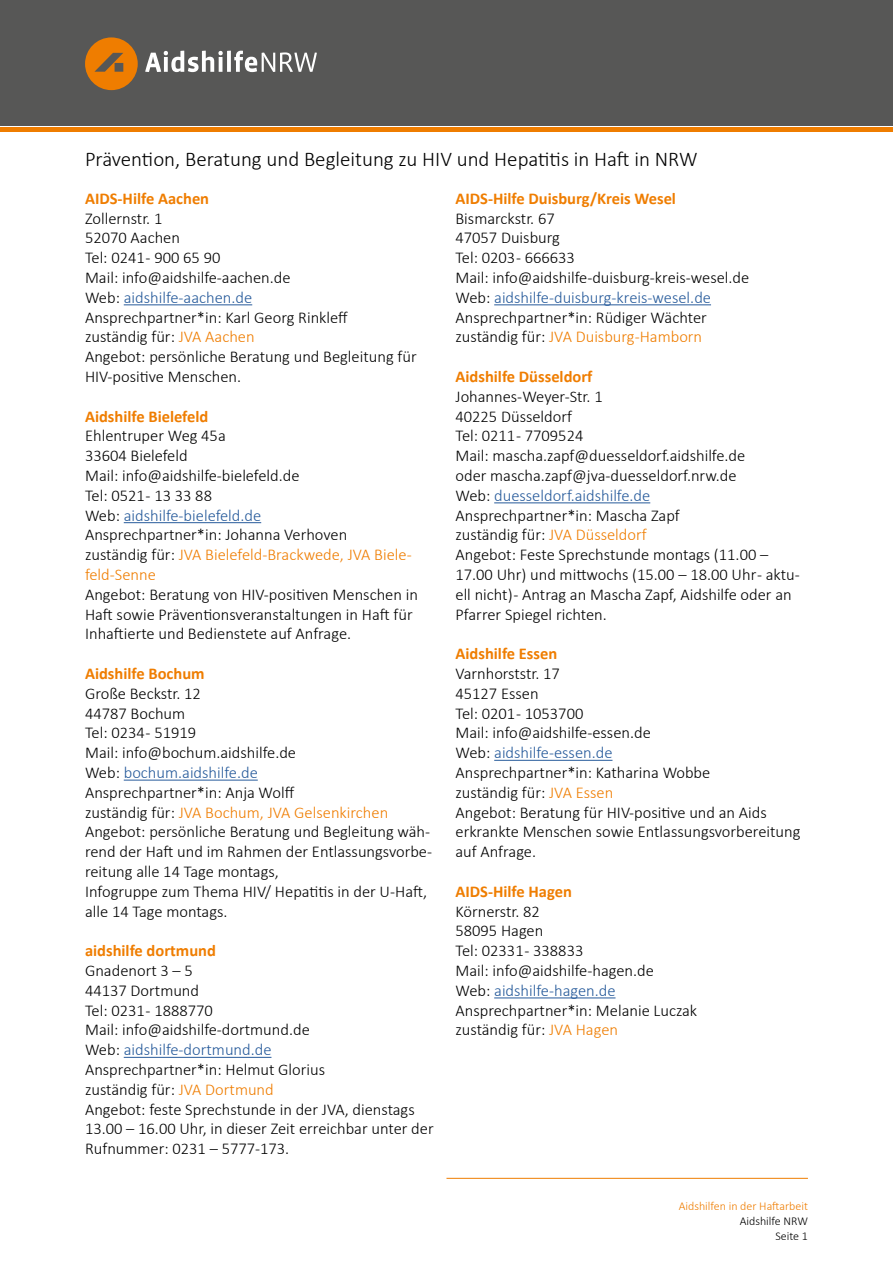
<style>
.page{position:relative;width:893px;height:1263px;background:#fff}
.page>*{position:absolute;margin:0;border:0;box-sizing:border-box;transform-origin:0 0}
.t1{font:300 21px "Calibri";color:#000}
.t2{font:300 16.5px/19.8px "Calibri";color:#000}
.t3{font:700 16.5px "Calibri";color:#ef7d00}
.t4{font:300 12px "Calibri";color:#ef7d00}
.t5{font:300 12px/15px "Calibri";color:#000;text-align:right}
.s1{color:#275b9b}
.s2{color:#ef7d00}
</style>
<div class="page">
<div style="left:0;top:0;width:893px;height:125px;background:#575756"></div>
<svg style="left:85px;top:37px;width:53px;height:53px"></svg>
<svg style="left:145px;top:51px;width:172px;height:21px"></svg>
<hr style="left:0;top:128px;width:893px;height:4px;background:#ef7d00">
<hr style="left:446px;top:1178px;width:362px;height:1px;background:#ef7d00">
<hr style="left:124px;top:304px;width:128px;height:1px;background:#275b9b">
<hr style="left:124px;top:522px;width:137px;height:1px;background:#275b9b">
<hr style="left:124px;top:780px;width:134px;height:1px;background:#275b9b">
<hr style="left:124px;top:1057px;width:147px;height:1px;background:#275b9b">
<hr style="left:494px;top:304px;width:217px;height:1px;background:#275b9b">
<hr style="left:494px;top:502px;width:156px;height:1px;background:#275b9b">
<hr style="left:494px;top:760px;width:118px;height:1px;background:#275b9b">
<hr style="left:494px;top:997px;width:121px;height:1px;background:#275b9b">
<p class="t1" style="left:85px;top:146px;width:614px">Prävention, Beratung und Begleitung zu HIV und Hepatitis in Haft in NRW</p>
<p class="t3" style="left:85px;top:187px;width:126px">AIDS-Hilfe Aachen</p>
<p class="t2" style="left:85px;top:208px;width:333px">Zollernstr. 1<br>52070 Aachen<br>Tel: 0241 - 900 65 90<br>Mail: info@aidshilfe-aachen.de<br>Web: <span class="s1">aidshilfe-aachen.de<br></span>Ansprechpartner*in: Karl Georg Rinkleff<br>zuständig für: <span class="s2">JVA Aachen<br></span>Angebot: persönliche Beratung und Begleitung für<br>HIV-positive Menschen.</p>
<p class="t3" style="left:85px;top:404px;width:125px">Aidshilfe Bielefeld</p>
<p class="t2" style="left:85px;top:426px;width:328px">Ehlentruper Weg 45a<br>33604 Bielefeld<br>Mail: info@aidshilfe-bielefeld.de<br>Tel: 0521 - 13 33 88<br>Web: <span class="s1">aidshilfe-bielefeld.de<br></span>Ansprechpartner*in: Johanna Verhoven zuständig für: <span class="s2">JVA Bielefeld-Brackwede, JVA Biele&shy;feld-Senne</span></p>
<p class="t2" style="left:85px;top:584px;width:334px">Angebot: Beratung von HIV-positiven Menschen in<br>Haft sowie Präventionsveranstaltungen in Haft für<br>Inhaftierte und Bedienstete auf Anfrage.</p>
<p class="t3" style="left:85px;top:662px;width:121px">Aidshilfe Bochum</p>
<p class="t2" style="left:85px;top:683px;width:349px">Große Beckstr. 12<br>44787 Bochum<br>Tel: 0234 - 51919<br>Mail: info@bochum.aidshilfe.de<br>Web: <span class="s1">bochum.aidshilfe.de<br></span>Ansprechpartner*in: Anja Wolff<br>zuständig für: <span class="s2">JVA Bochum, JVA Gelsenkirchen<br></span>Angebot: persönliche Beratung und Begleitung wäh&shy;rend der Haft und im Rahmen der Entlassungsvorbe&shy;reitung alle 14 Tage montags,<br>Infogruppe zum Thema HIV/ Hepatitis in der U-Haft, alle 14 Tage montags.</p>
<p class="t3" style="left:85px;top:939px;width:132px">aidshilfe dortmund</p>
<p class="t2" style="left:85px;top:960px;width:350px">Gnadenort 3 – 5<br>44137 Dortmund<br>Tel: 0231 - 1888770<br>Mail: info@aidshilfe-dortmund.de<br>Web: <span class="s1">aidshilfe-dortmund.de<br></span>Ansprechpartner*in: Helmut Glorius<br>zuständig für: <span class="s2">JVA Dortmund<br></span>Angebot: feste Sprechstunde in der JVA, dienstags<br>13.00 – 16.00 Uhr, in dieser Zeit erreichbar unter der<br>Rufnummer: 0231 – 5777-173.</p>
<p class="t3" style="left:455px;top:187px;width:222px">AIDS-Hilfe Duisburg/Kreis Wesel</p>
<p class="t2" style="left:455px;top:208px;width:295px">Bismarckstr. 67<br>47057 Duisburg<br>Tel: 0203 - 666633<br>Mail: info@aidshilfe-duisburg-kreis-wesel.de<br>Web: <span class="s1">aidshilfe-duisburg-kreis-wesel.de<br></span>Ansprechpartner*in: Rüdiger Wächter zuständig für: <span class="s2">JVA Duisburg-Hamborn</span></p>
<p class="t3" style="left:455px;top:365px;width:138px">Aidshilfe Düsseldorf</p>
<p class="t2" style="left:455px;top:386px;width:346px">Johannes-Weyer-Str. 1<br>40225 Düsseldorf<br>Tel: 0211 - 7709524<br>Mail: mascha.zapf@duesseldorf.aidshilfe.de<br>oder mascha.zapf@jva-duesseldorf.nrw.de<br>Web: <span class="s1">duesseldorf.aidshilfe.de<br></span>Ansprechpartner*in: Mascha Zapf<br>zuständig für: <span class="s2">JVA Düsseldorf<br></span>Angebot: Feste Sprechstunde montags (11.00 – 17.00 Uhr) und mittwochs (15.00 – 18.00 Uhr - aktu&shy;ell nicht) - Antrag an Mascha Zapf, Aidshilfe oder an Pfarrer Spiegel richten.</p>
<p class="t3" style="left:455px;top:642px;width:103px">Aidshilfe Essen</p>
<p class="t2" style="left:455px;top:663px;width:346px">Varnhorststr. 17<br>45127 Essen<br>Tel: 0201 - 1053700<br>Mail: info@aidshilfe-essen.de<br>Web: <span class="s1">aidshilfe-essen.de<br></span>Ansprechpartner*in: Katharina Wobbe<br>zuständig für: <span class="s2">JVA Essen<br></span>Angebot: Beratung für HIV-positive und an Aids erkrankte Menschen sowie Entlassungsvorbereitung auf Anfrage.</p>
<p class="t3" style="left:455px;top:880px;width:118px">AIDS-Hilfe Hagen</p>
<p class="t2" style="left:455px;top:901px;width:243px">Körnerstr. 82<br>58095 Hagen<br>Tel: 02331 - 338833<br>Mail: info@aidshilfe-hagen.de<br>Web: <span class="s1">aidshilfe-hagen.de<br></span>Ansprechpartner*in: Melanie Luczak zuständig für: <span class="s2">JVA Hagen</span></p>
<p class="t4" style="left:679px;top:1198px;width:131px">Aidshilfen in der Haftarbeit</p>
<p class="t5" style="left:740px;top:1213px;width:70px">Aidshilfe NRW<br>Seite 1</p>
</div>
